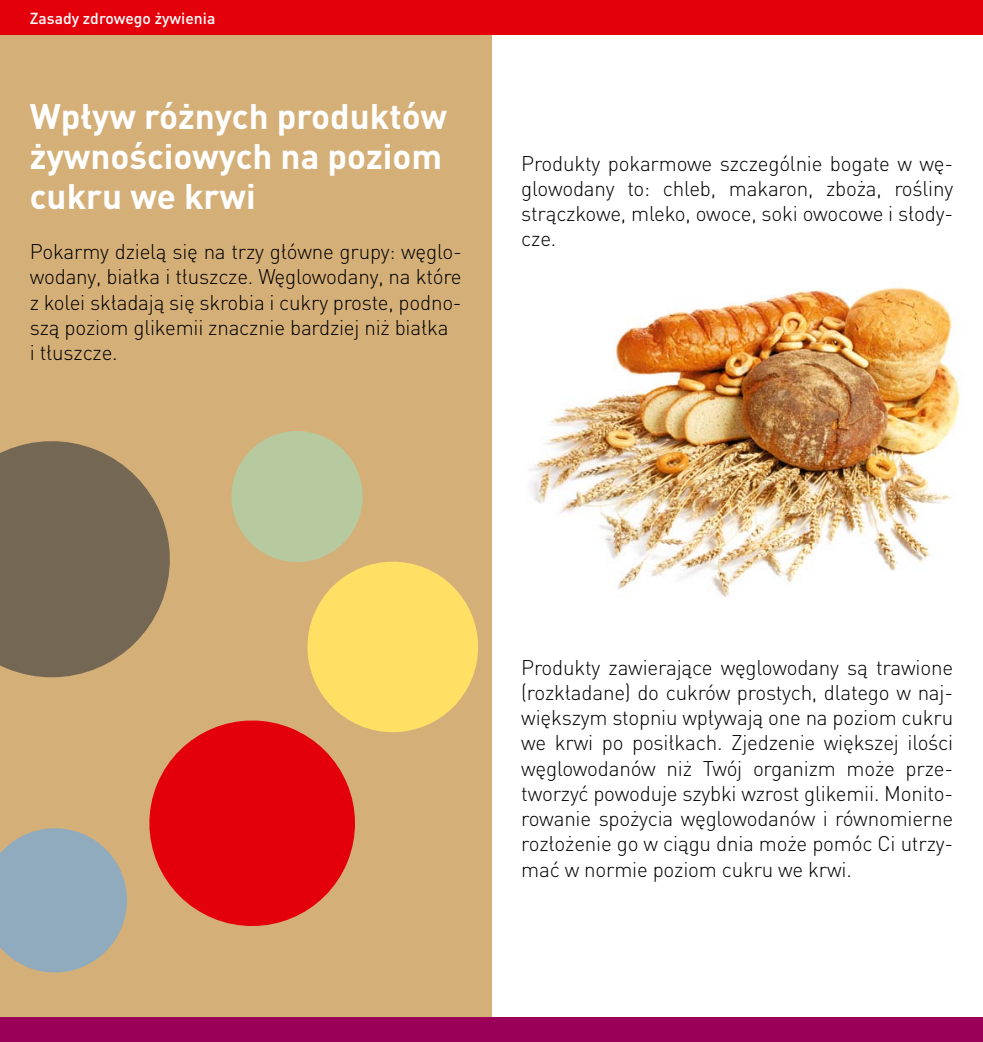
<style>
.page{position:relative;width:983px;height:1042px;background:#fff}
.page>*{position:absolute;margin:0;border:0;box-sizing:border-box;transform-origin:0 0}
.t1{font:700 35px/40.2px "DIN Pl";color:#fff}
.t2{font:300 21px/25.2px "DIN Pl";letter-spacing:-.01em;color:#000;text-align:justify}
.t3{font:500 15.75px "DIN Pl";color:#fff}
</style>
<div class="page">
<div style="left:0;top:30px;width:491px;height:1012px;background:#d5af78"></div>
<svg style="left:0;top:441px;width:170px;height:237px;background:#817158"></svg>
<svg style="left:0;top:828px;width:127px;height:145px"></svg>
<svg style="left:231px;top:431px;width:247px;height:301px"></svg>
<svg style="left:149px;top:706px;width:220px;height:220px;fill:#e3000b"></svg>
<img style="left:530px;top:287px;width:431px;height:311px">
<div style="left:0;top:1017px;width:982px;height:25px;background:#9a0057"></div>
<div style="left:0;top:0;width:982px;height:35px;background:#e3000b"></div>
<p class="t3" style="left:30px;top:8px;width:187px">Zasady zdrowego żywienia</p>
<h1 class="t1" style="left:30px;top:95px;width:419px">Wpływ różnych produktów żywnościowych na poziom cukru we krwi</h1>
<p class="t2" style="left:30px;top:239px;width:433px;text-align:left">Pokarmy dzielą się na trzy główne grupy: węglo&shy;wodany, białka i tłuszcze. Węglowodany, na które z kolei składają się skrobia i cukry proste, podno&shy;szą poziom glikemii znacznie bardziej niż białka<br>i tłuszcze.</p>
<p class="t2" style="left:521px;top:150px;width:433px">Produkty pokarmowe szczególnie bogate w wę&shy;glowodany to: chleb, makaron, zboża, rośliny strączkowe, mleko, owoce, soki owocowe i słody&shy;cze.</p>
<p class="t2" style="left:521px;top:654px;width:433px">Produkty zawierające węglowodany są trawione (rozkładane) do cukrów prostych, dlatego w naj&shy;większym stopniu wpływają one na poziom cukru we krwi po posiłkach. Zjedzenie większej ilości węglowodanów niż Twój organizm może prze&shy;tworzyć powoduje szybki wzrost glikemii. Monito&shy;rowanie spożycia węglowodanów i równomierne rozłożenie go w ciągu dnia może pomóc Ci utrzy&shy;mać w normie poziom cukru we krwi.</p>
</div>
